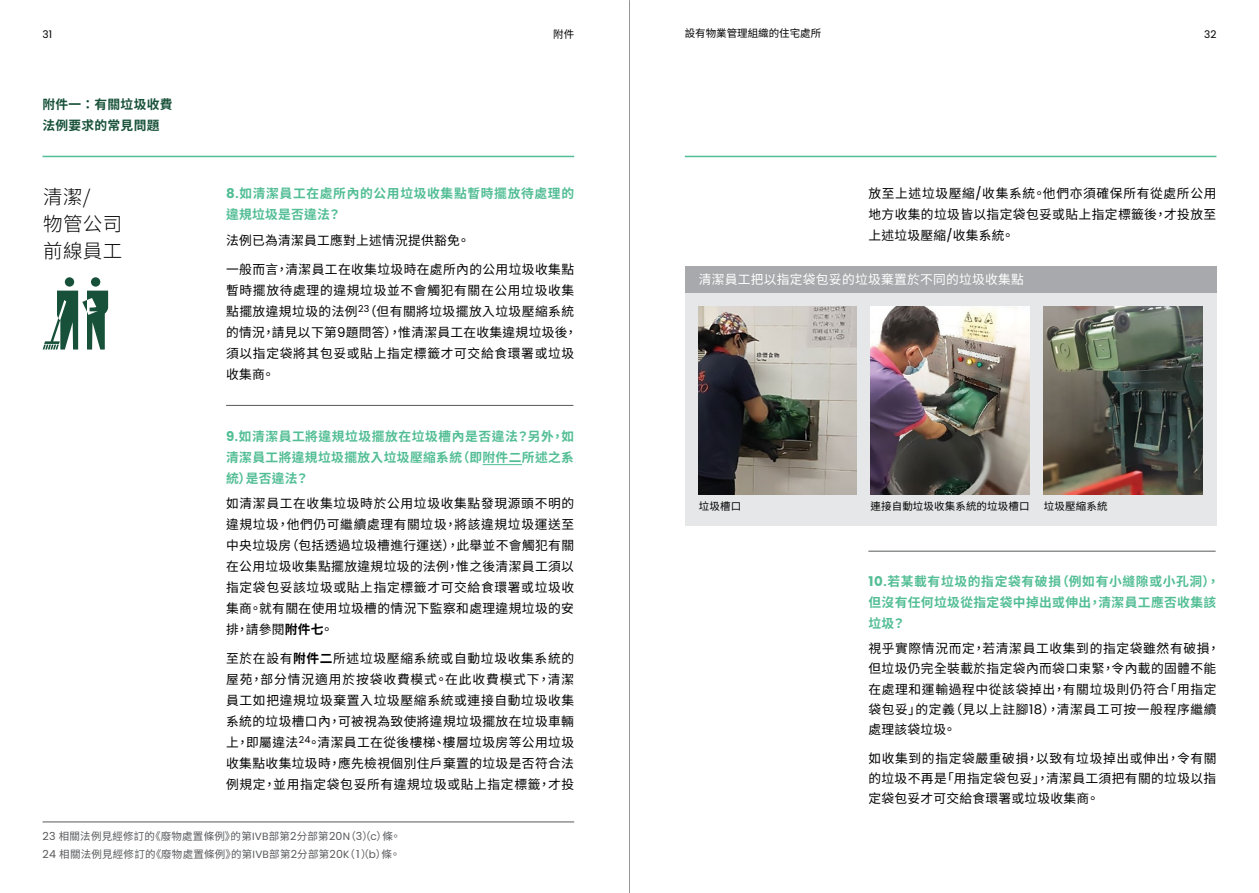
<style>
.page{position:relative;width:1259px;height:893px;background:#fff}
.page>*{position:absolute;margin:0;border:0;box-sizing:border-box;transform-origin:0 0}
.t1{font:300 19.5px/27px "Noto Sans HK";letter-spacing:.02em;color:#000}
.t2{font:12.75px/21px "Noto Sans HK";letter-spacing:.03em;color:#000;text-align:justify}
.t3{font:700 12.75px/21px "Noto Sans HK";letter-spacing:.03em;color:#53be95;text-align:justify}
.t4{font:700 12.75px/21px "Noto Sans HK";letter-spacing:.05em;color:#53be95}
.t5{font:12.75px "Noto Sans HK";letter-spacing:.02em;color:#fff}
.t6{font:700 12.75px/20.7px "Noto Sans HK";letter-spacing:.02em;color:#185139}
.t7{font:10.5px/17.7px "Noto Sans HK";letter-spacing:.02em;color:#58595b}
.t8{font:10.5px "Noto Sans HK";letter-spacing:.01em;color:#000}
.t9{font:10.5px "Poppins";color:#000}
.s1{font-family:"Poppins";font-size:13.35px}
.s2{font-family:"Poppins";font-size:11.4px}
.s3{font-weight:700}
.s4{font-family:"Poppins";font-size:10.95px}
.s5{font-family:"Poppins"}
</style>
<div class="page">
<div style="left:685px;top:280px;width:531px;height:245px;background:#e6e7e8"></div>
<hr style="left:43px;top:156px;width:531px;height:1px;background:#53be95">
<hr style="left:43px;top:821px;width:531px;height:1px;background:#58595b">
<hr style="left:226px;top:405px;width:347px;height:1px;background:#58595b">
<hr style="left:868px;top:551px;width:347px;height:1px;background:#58595b">
<hr style="left:685px;top:156px;width:531px;height:1px;background:#53be95">
<hr style="left:482px;top:464px;width:40px;height:1px;background:#53be95">
<img style="left:699px;top:307px;width:157px;height:188px">
<img style="left:870px;top:307px;width:159px;height:188px">
<img style="left:1043px;top:307px;width:159px;height:188px">
<div style="left:685px;top:267px;width:531px;height:26px;background:#a7a9ac"></div>
<div style="left:65px;top:277px;width:9px;height:10px;background:#185139;border-radius:50%"></div>
<div style="left:91px;top:277px;width:9px;height:10px;background:#185139;border-radius:50%"></div>
<svg style="left:43px;top:291px;width:65px;height:59px"></svg>
<hr style="left:629px;top:0;width:1px;height:893px;background:#939598">
<p class="t9" style="left:43px;top:28px;width:11px">31</p>
<p class="t8" style="left:685px;top:28px;width:138px">設有物業管理組織的住宅處所</p>
<p class="t9" style="left:1204px;top:28px;width:14px">32</p>
<p class="t8" style="left:553px;top:28px;width:22px">附件</p>
<p class="t6" style="left:43px;top:95px;width:131px">附件一：有關垃圾收費法例要求的常見問題</p>
<h1 class="t1" style="left:43px;top:183px;width:81px">清潔/<br>物管公司前線員工</h1>
<p class="t4" style="left:226px;top:183px;width:349px"><span class="s1">8</span><span class="s2">.</span>如清潔員工在處所內的公用垃圾收集點暫時擺放待處理的違規垃圾是否違法？</p>
<p class="t2" style="left:226px;top:230px;width:245px">法例已為清潔員工應對上述情況提供豁免。</p>
<p class="t2" style="left:226px;top:259px;width:353px;text-align:left">一般而言，清潔員工在收集垃圾時在處所內的公用垃圾收集點暫時擺放待處理的違規垃圾並不會觸犯有關在公用垃圾收集點擺放違規垃圾的法例<sup>23</sup>（但有關將垃圾擺放入垃圾壓縮系統的情況，請見以下第<span class="s1">9</span>題問答），惟清潔員工在收集違規垃圾後，須以指定袋將其包妥或貼上指定標籤才可交給食環署或垃圾收集商。</p>
<p class="t3" style="left:226px;top:426px;width:349px"><span class="s1">9</span><span class="s2">.</span>如清潔員工將違規垃圾擺放在垃圾槽內是否違法？另外，如清潔員工將違規垃圾擺放入垃圾壓縮系統（即附件二所述之系統）是否違法？</p>
<p class="t2" style="left:226px;top:493px;width:350px">如清潔員工在收集垃圾時於公用垃圾收集點發現源頭不明的違規垃圾，他們仍可繼續處理有關垃圾，將該違規垃圾運送至中央垃圾房（包括透過垃圾槽進行運送），此舉並不會觸犯有關在公用垃圾收集點擺放違規垃圾的法例，惟之後清潔員工須以指定袋包妥該垃圾或貼上指定標籤才可交給食環署或垃圾收集商。就有關在使用垃圾槽的情況下監察和處理違規垃圾的安排，請參閱<span class="s3">附件七</span>。</p>
<p class="t2" style="left:226px;top:648px;width:350px">至於在設有<span class="s3">附件二</span>所述垃圾壓縮系統或自動垃圾收集系統的屋苑，部分情況適用於按袋收費模式。在此收費模式下，清潔員工如把違規垃圾棄置入垃圾壓縮系統或連接自動垃圾收集系統的垃圾槽口內，可被視為致使將違規垃圾擺放在垃圾車輛上，即屬違法<sup>24</sup>。清潔員工在從後樓梯、樓層垃圾房等公用垃圾收集點收集垃圾時，應先檢視個別住戶棄置的垃圾是否符合法例規定，並用指定袋包妥所有違規垃圾或貼上指定標籤，才投</p>
<p class="t7" style="left:43px;top:828px;width:360px"><span class="s4">23</span> 相關法例見經修訂的《廢物處置條例》的第<span class="s5">IVB</span>部第<span class="s4">2</span>分部第<span class="s4">20</span><span class="s5">N</span>（<span class="s4">3</span>）（<span class="s5">c</span>）條。<br><span class="s4">24</span> 相關法例見經修訂的《廢物處置條例》的第<span class="s5">IVB</span>部第<span class="s4">2</span>分部第<span class="s4">20</span><span class="s5">K</span>（<span class="s4">1</span>）（<span class="s5">b</span>）條。</p>
<p class="t2" style="left:868px;top:183px;width:349px">放至上述垃圾壓縮<span class="s5">/</span>收集系統。他們亦須確保所有從處所公用地方收集的垃圾皆以指定袋包妥或貼上指定標籤後，才投放至上述垃圾壓縮<span class="s5">/</span>收集系統。</p>
<p class="t5" style="left:699px;top:272px;width:327px">清潔員工把以指定袋包妥的垃圾棄置於不同的垃圾收集點</p>
<p class="t8" style="left:699px;top:500px;width:44px">垃圾槽口</p>
<p class="t8" style="left:870px;top:500px;width:160px">連接自動垃圾收集系統的垃圾槽口</p>
<p class="t8" style="left:1043px;top:500px;width:66px">垃圾壓縮系統</p>
<p class="t3" style="left:868px;top:572px;width:353px;text-align:left"><span class="s1">10</span><span class="s2">.</span>若某載有垃圾的指定袋有破損（例如有小縫隙或小孔洞），但沒有任何垃圾從指定袋中掉出或伸出，清潔員工應否收集該垃圾？</p>
<p class="t2" style="left:868px;top:638px;width:353px;line-height:20.2px;text-align:left">視乎實際情況而定，若清潔員工收集到的指定袋雖然有破損，但垃圾仍完全裝載於指定袋內而袋口束緊，令內載的固體不能在處理和運輸過程中從該袋掉出，有關垃圾則仍符合「用指定袋包妥」的定義（見以上註腳<span class="s1">18</span>），清潔員工可按一般程序繼續處理該袋垃圾。</p>
<p class="t2" style="left:868px;top:748px;width:350px;line-height:20.2px">如收集到的指定袋嚴重破損，以致有垃圾掉出或伸出，令有關的垃圾不再是「用指定袋包妥」，清潔員工須把有關的垃圾以指定袋包妥才可交給食環署或垃圾收集商。</p>
</div>
